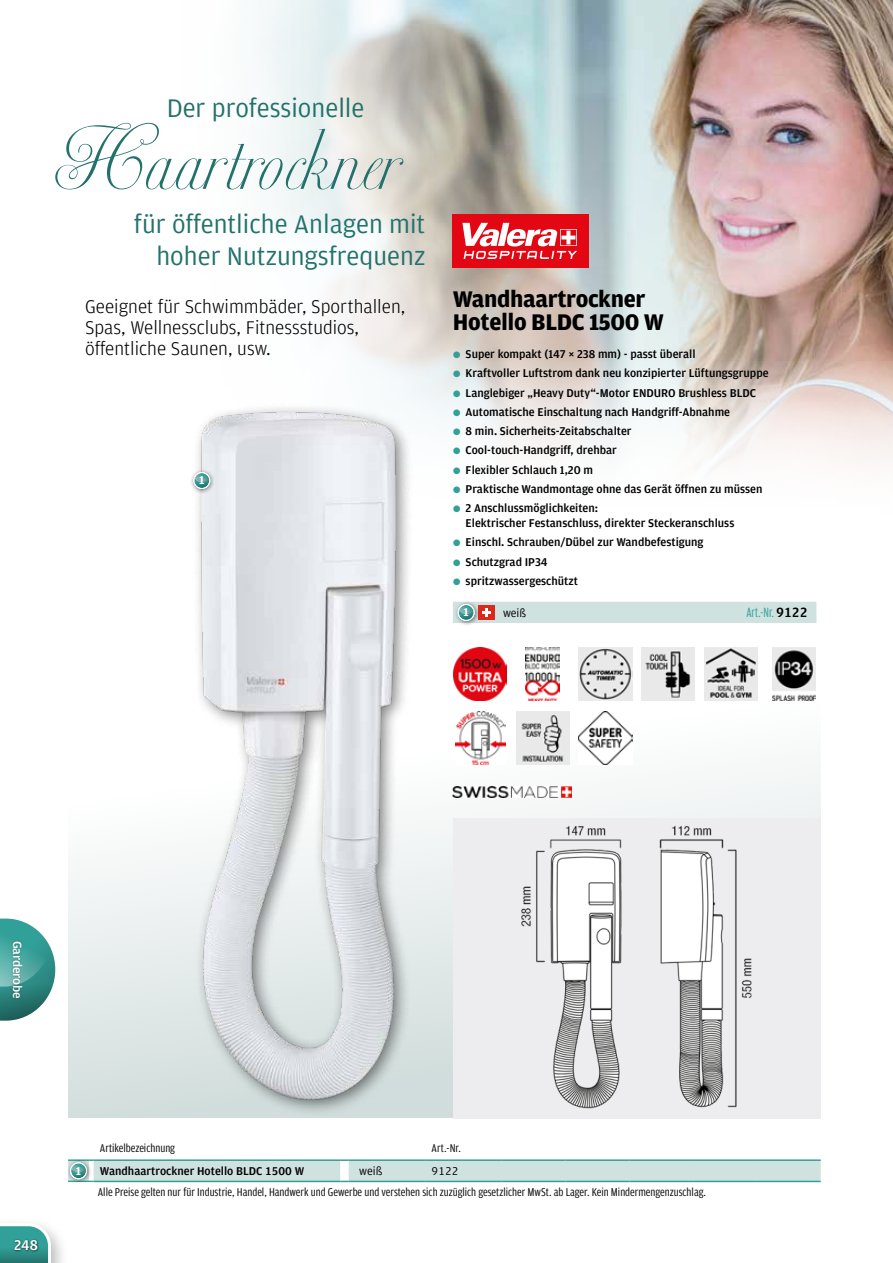
<style>
.page{position:relative;width:893px;height:1263px;background:#fff}
.page>*{position:absolute;margin:0;border:0;box-sizing:border-box;transform-origin:0 0}
.t1{font:60px "Ventura";color:#23716b}
.t2{font:27px/32.4px "Amplitude";color:#23716b;text-align:right}
.t3{font:700 24px/23.2px "Amplitude";letter-spacing:-.015em;color:#000}
.t4{font:300 19.5px/21px "Amplitude";color:#000}
.t5{font:500 15px "Amplitude";color:#fff}
.t6{font:14.25px "Amplitude Comp";color:#31a098}
.t7{font:500 12.75px "Amplitude";letter-spacing:-.02em;color:#fff;scale:1.06 1}
.t8{font:500 12px/15px "Amplitude";color:#000}
.t9{font:12px "Amplitude Cond TF";color:#000}
.t10{font:500 12px "Amplitude TF";color:#000}
.t11{font:12px "Amplitude TF";color:#000}
.t12{font:12px "Amplitude";color:#000}
.t13{font:500 12px "Amplitude Wide";color:#fff}
.s1{font-family:"Apex New";font-size:12.75px;color:#31a098}
.s2{font-family:"Amplitude TF";font-weight:500;color:#000}
</style>
<div class="page">
<div style="left:68px;top:480px;width:753px;height:638px;background:linear-gradient(to bottom,#fff,#dae4e3)"></div>
<img style="left:161px;top:0;width:732px;height:529px">
<div style="left:453px;top:819px;width:368px;height:300px;background:#ededef"></div>
<img style="left:521px;top:826px;width:231px;height:283px">
<div style="left:453px;top:602px;width:363px;height:21px;background:#d0e2e0"></div>
<div style="left:454px;top:600px;width:26px;height:26px;background:#000;opacity:.5"></div>
<svg style="left:458px;top:604px;width:17px;height:17px"></svg>
<div style="left:478px;top:605px;width:17px;height:14px;background:#da291c"></div>
<svg style="left:482px;top:608px;width:8px;height:9px"></svg>
<img style="left:171px;top:394px;width:254px;height:724px">
<div style="left:189px;top:468px;width:27px;height:26px;background:#000;opacity:.5"></div>
<svg style="left:193px;top:472px;width:17px;height:17px"></svg>
<div style="left:453px;top:214px;width:136px;height:53px;background:#e30613"></div>
<svg style="left:462px;top:223px;width:115px;height:36px"></svg>
<img style="left:526px;top:647px;width:34px;height:54px">
<img style="left:579px;top:647px;width:53px;height:54px">
<img style="left:642px;top:647px;width:53px;height:54px">
<img style="left:704px;top:647px;width:53px;height:54px">
<img style="left:772px;top:647px;width:43px;height:54px">
<img style="left:453px;top:786px;width:118px;height:11px">
<img style="left:453px;top:647px;width:54px;height:54px">
<img style="left:455px;top:711px;width:50px;height:54px">
<img style="left:516px;top:711px;width:53px;height:54px">
<img style="left:579px;top:711px;width:53px;height:54px">
<svg style="left:68px;top:1159px;width:753px;height:24px;background:#85c7c2"></svg>
<div style="left:0;top:1216px;width:70px;height:47px;background:#000;opacity:.3"></div>
<svg style="left:0;top:1223px;width:51px;height:40px"></svg>
<div style="left:13px;top:1238px;width:27px;height:14px;background:#000;opacity:.7"></div>
<svg style="left:0;top:918px;width:55px;height:103px"></svg>
<div style="left:11px;top:940px;width:13px;height:60px;background:#000;opacity:.3"></div>
<div style="left:68px;top:1160px;width:753px;height:21px;background:#d0e2e0"></div>
<h2 class="t2" style="left:167px;top:92px;width:199px">Der professionelle</h2>
<h1 class="t1" style="left:55px;top:133px;width:347px">Haartrockner</h1>
<h2 class="t2" style="left:134px;top:207px;width:293px">für öffentliche Anlagen mit hoher Nutzungsfrequenz</h2>
<h3 class="t4" style="left:85px;top:295px;width:322px">Geeignet für Schwimmbäder, Sporthallen,<br>Spas, Wellnessclubs, Fitnessstudios, öffentliche Saunen, usw.</h3>
<p class="t13" style="left:199px;top:473px;width:7px">1</p>
<h3 class="t3" style="left:453px;top:287px;width:213px">Wandhaartrockner<br>Hotello BLDC 1500 W</h3>
<p class="t8" style="left:453px;top:346px;width:244px"><span class="s1">○</span> Super kompakt (147 × 238 mm) - passt überall</p>
<p class="t8" style="left:453px;top:366px;width:317px"><span class="s1">○</span> Kraftvoller Luftstrom dank neu konzipierter Lüftungsgruppe</p>
<p class="t8" style="left:453px;top:385px;width:305px"><span class="s1">○</span> Langlebiger „Heavy Duty“-Motor ENDURO Brushless BLDC</p>
<p class="t8" style="left:453px;top:404px;width:279px"><span class="s1">○</span> Automatische Einschaltung nach Handgriff-Abnahme</p>
<p class="t8" style="left:453px;top:423px;width:180px"><span class="s1">○</span> 8 min. Sicherheits-Zeitabschalter</p>
<p class="t8" style="left:453px;top:443px;width:165px"><span class="s1">○</span> Cool-touch-Handgriff, drehbar</p>
<p class="t8" style="left:453px;top:462px;width:142px"><span class="s1">○</span> Flexibler Schlauch 1,20 m</p>
<p class="t8" style="left:453px;top:481px;width:311px"><span class="s1">○</span> Praktische Wandmontage ohne das Gerät öffnen zu müssen</p>
<p class="t8" style="left:466px;top:500px;width:270px;text-indent:-13px"><span class="s1">○</span> 2 Anschlussmöglichkeiten:<br>Elektrischer Festanschluss, direkter Steckeranschluss</p>
<p class="t8" style="left:453px;top:535px;width:252px"><span class="s1">○</span> Einschl. Schrauben/Dübel zur Wandbefestigung</p>
<p class="t8" style="left:453px;top:554px;width:96px"><span class="s1">○</span> Schutzgrad IP34</p>
<p class="t8" style="left:453px;top:573px;width:127px"><span class="s1">○</span> spritzwassergeschützt</p>
<p class="t13" style="left:463px;top:605px;width:7px">1</p>
<p class="t12" style="left:503px;top:605px;width:25px">weiß</p>
<p class="t6" style="left:746px;top:603px;width:63px">Art.-Nr. <span class="s2">9122</span></p>
<p class="t7" style="left:25px;top:941px;width:56px;rotate:90deg">Garderobe</p>
<p class="t5" style="left:14px;top:1235px;width:25px">248</p>
<p class="t9" style="left:100px;top:1141px;width:77px">Artikelbezeichnung</p>
<p class="t9" style="left:432px;top:1141px;width:31px">Art.-Nr.</p>
<p class="t9" style="left:98px;top:1184px;width:610px">Alle Preise gelten nur für Industrie, Handel, Handwerk und Gewerbe und verstehen sich zuzüglich gesetzlicher MwSt. ab Lager. Kein Mindermengenzuschlag.</p>
<p class="t13" style="left:76px;top:1163px;width:7px">1</p>
<p class="t10" style="left:100px;top:1163px;width:206px">Wandhaartrockner Hotello BLDC 1500 W</p>
<p class="t11" style="left:359px;top:1163px;width:25px">weiß</p>
<p class="t11" style="left:432px;top:1163px;width:28px">9122</p>
</div>
